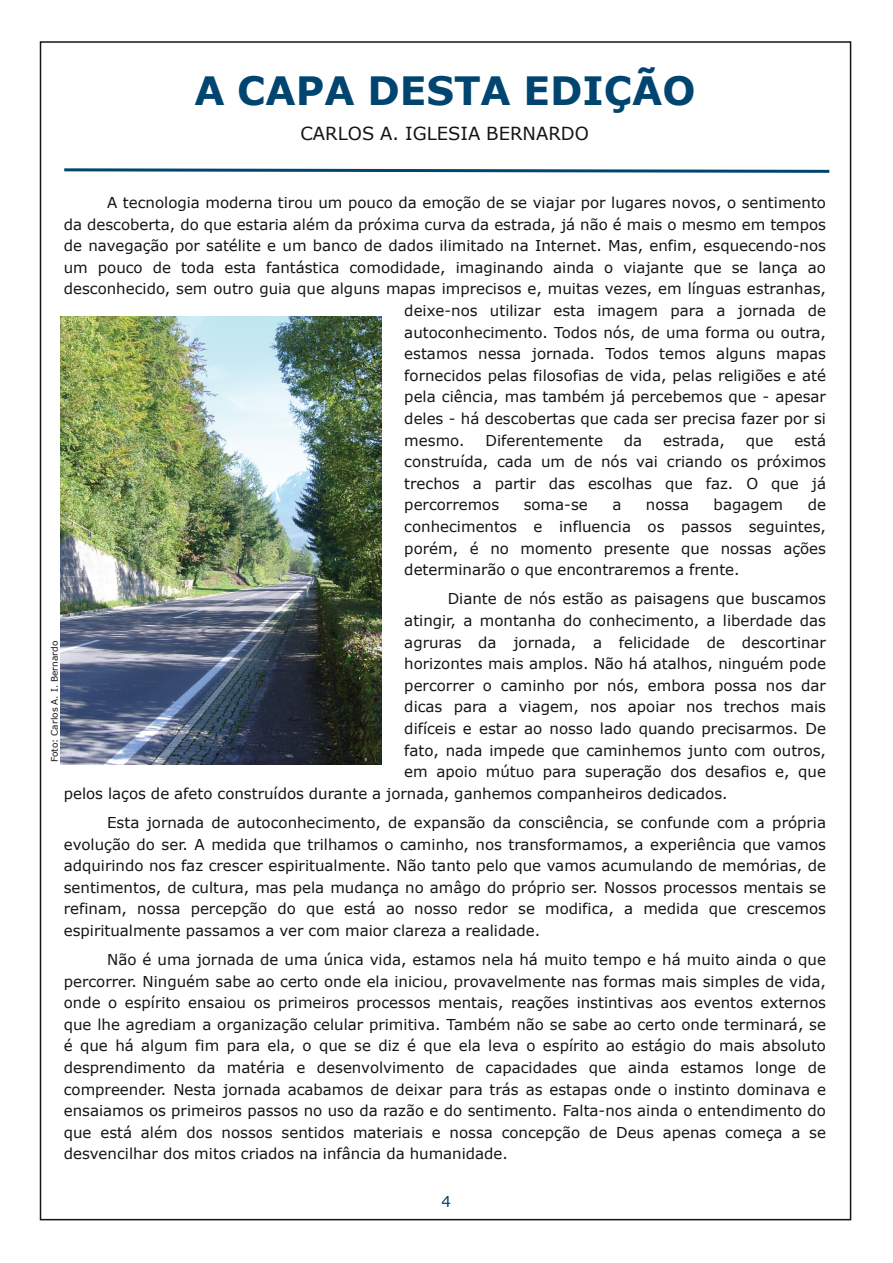
<style>
.page{position:relative;width:893px;height:1263px;background:#fff}
.page>*{position:absolute;margin:0;border:0;box-sizing:border-box;transform-origin:0 0}
.t1{font:700 39px "Verdana";color:#004570}
.t2{font:18px "Verdana";color:#161413}
.t3{font:15px/21.6px "Verdana";color:#161413;text-align:justify}
.t4{font:15px "Verdana";color:#004570}
.t5{font:9px "Verdana";color:#161413}
</style>
<div class="page">
<svg style="left:64px;top:168px;width:766px;height:5px"></svg>
<img style="left:61px;top:317px;width:321px;height:447px">
<h1 class="t1" style="left:194px;top:69px;width:503px">A CAPA DESTA EDIÇÃO</h1>
<p class="t2" style="left:300px;top:123px;width:290px">CARLOS A. IGLESIA BERNARDO</p>
<p class="t3" style="left:107px;top:192px;width:720px">A tecnologia moderna tirou um pouco da emoção de se viajar por lugares novos, o sentimento</p>
<p class="t3" style="left:64px;top:214px;width:764px">da descoberta, do que estaria além da próxima curva da estrada, já não é mais o mesmo em tempos</p>
<p class="t3" style="left:64px;top:235px;width:764px">de navegação por satélite e um banco de dados ilimitado na Internet. Mas, enfim, esquecendo-nos</p>
<p class="t3" style="left:64px;top:257px;width:764px">um pouco de toda esta fantástica comodidade, imaginando ainda o viajante que se lança ao</p>
<p class="t3" style="left:64px;top:278px;width:764px">desconhecido, sem outro guia que alguns mapas imprecisos e, muitas vezes, em línguas estranhas,</p>
<p class="t3" style="left:404px;top:300px;width:423px">deixe-nos utilizar esta imagem para a jornada de</p>
<p class="t3" style="left:404px;top:322px;width:423px">autoconhecimento. Todos nós, de uma forma ou outra,</p>
<p class="t3" style="left:404px;top:343px;width:423px">estamos nessa jornada. Todos temos alguns mapas</p>
<p class="t3" style="left:404px;top:365px;width:423px">fornecidos pelas filosofias de vida, pelas religiões e até</p>
<p class="t3" style="left:404px;top:386px;width:423px">pela ciência, mas também já percebemos que - apesar</p>
<p class="t3" style="left:404px;top:408px;width:423px">deles - há descobertas que cada ser precisa fazer por si</p>
<p class="t3" style="left:404px;top:430px;width:62px">mesmo.</p>
<p class="t3" style="left:486px;top:430px;width:119px">Diferentemente</p>
<p class="t3" style="left:624px;top:430px;width:20px">da</p>
<p class="t3" style="left:663px;top:430px;width:63px">estrada,</p>
<p class="t3" style="left:746px;top:430px;width:29px">que</p>
<p class="t3" style="left:404px;top:430px;width:423px;text-indent:390px">está construída, cada um de nós vai criando os próximos trechos a partir das escolhas que faz. O que já percorremos</p>
<p class="t3" style="left:404px;top:494px;width:423px;text-indent:403px">de conhecimentos e influencia os passos seguintes, porém, é no momento presente que nossas ações determinarão o que encontraremos a frente.</p>
<p class="t3" style="left:448px;top:588px;width:380px">Diante de nós estão as paisagens que buscamos</p>
<p class="t3" style="left:404px;top:610px;width:423px">atingir, a montanha do conhecimento, a liberdade das</p>
<p class="t3" style="left:404px;top:632px;width:423px">agruras da jornada, a felicidade de descortinar</p>
<p class="t3" style="left:404px;top:653px;width:423px">horizontes mais amplos. Não há atalhos, ninguém pode</p>
<p class="t3" style="left:404px;top:675px;width:423px">percorrer o caminho por nós, embora possa nos dar</p>
<p class="t3" style="left:404px;top:696px;width:423px">dicas para a viagem, nos apoiar nos trechos mais</p>
<p class="t3" style="left:404px;top:718px;width:423px">difíceis e estar ao nosso lado quando precisarmos. De</p>
<p class="t3" style="left:404px;top:740px;width:423px">fato, nada impede que caminhemos junto com outros,</p>
<p class="t3" style="left:404px;top:761px;width:423px">em apoio mútuo para superação dos desafios e, que</p>
<p class="t3" style="left:64px;top:783px;width:665px">pelos laços de afeto construídos durante a jornada, ganhemos companheiros dedicados.</p>
<p class="t3" style="left:64px;top:812px;width:764px;text-indent:43px">Esta jornada de autoconhecimento, de expansão da consciência, se confunde com a própria evolução do ser. A medida que trilhamos o caminho, nos transformamos, a experiência que vamos adquirindo nos faz crescer espiritualmente. Não tanto pelo que vamos acumulando de memórias, de sentimentos, de cultura, mas pela mudança no amâgo do próprio ser. Nossos processos mentais se refinam, nossa percepção do que está ao nosso redor se modifica, a medida que crescemos espiritualmente passamos a ver com maior clareza a realidade.</p>
<p class="t3" style="left:64px;top:949px;width:764px;text-indent:43px">Não é uma jornada de uma única vida, estamos nela há muito tempo e há muito ainda o que percorrer. Ninguém sabe ao certo onde ela iniciou, provavelmente nas formas mais simples de vida, onde o espírito ensaiou os primeiros processos mentais, reações instintivas aos eventos externos que lhe agrediam a organização celular primitiva. Também não se sabe ao certo onde terminará, se é que há algum fim para ela, o que se diz é que ela leva o espírito ao estágio do mais absoluto desprendimento da matéria e desenvolvimento de capacidades que ainda estamos longe de compreender. Nesta jornada acabamos de deixar para trás as estapas onde o instinto dominava e ensaiamos os primeiros passos no uso da razão e do sentimento. Falta-nos ainda o entendimento do que está além dos nossos sentidos materiais e nossa concepção de Deus apenas começa a se desvencilhar dos mitos criados na infância da humanidade.</p>
<p class="t3" style="left:524px;top:494px;width:66px">soma-se</p>
<p class="t3" style="left:612px;top:494px;width:10px">a</p>
<p class="t3" style="left:646px;top:494px;width:45px">nossa</p>
<p class="t3" style="left:714px;top:494px;width:71px">bagagem</p>
<p class="t5" style="left:49px;top:762px;width:123px;rotate:-90deg">Foto: Carlos A. I. Bernardo</p>
<p class="t4" style="left:442px;top:1192px;width:11px">4</p>
</div>
